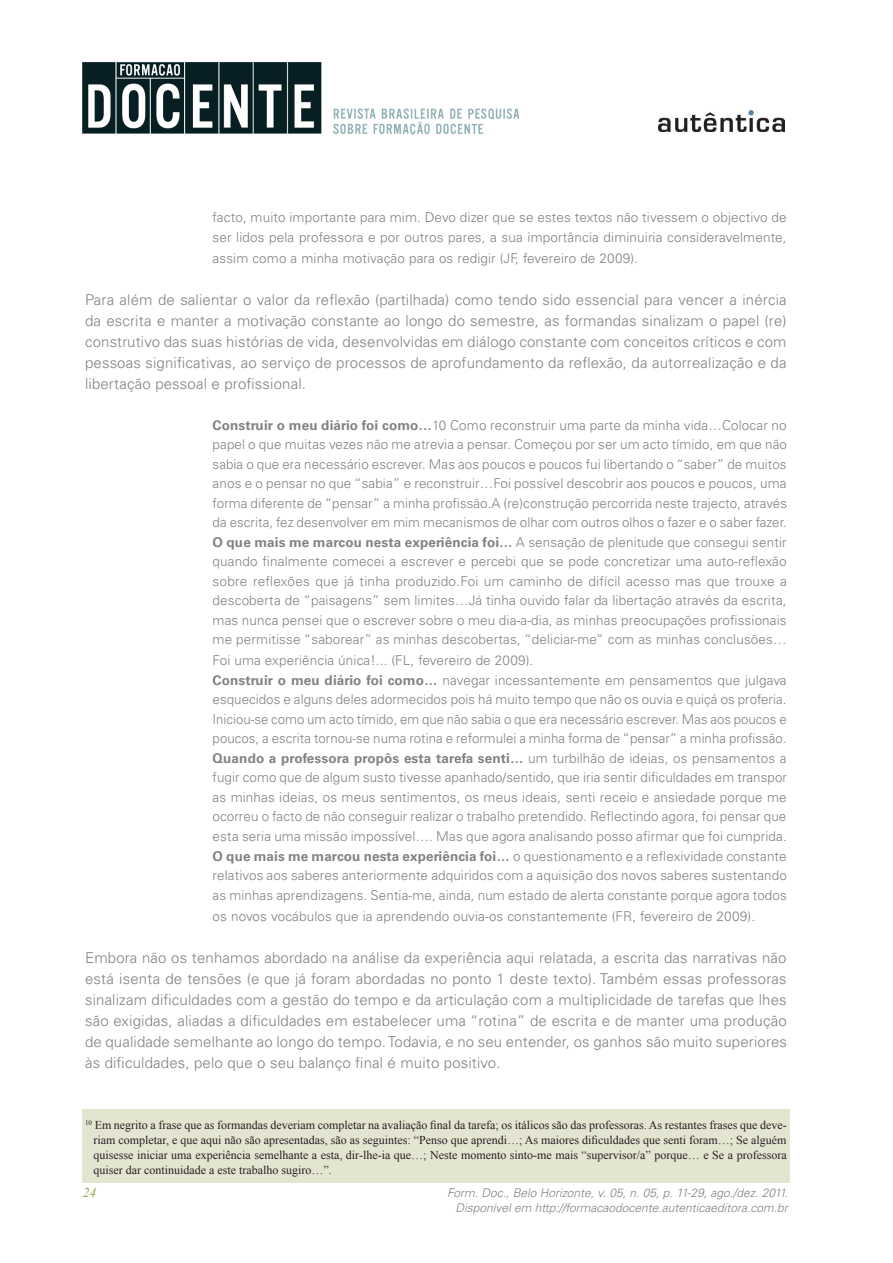
<style>
.page{position:relative;width:893px;height:1263px;background:#fff}
.page>*{position:absolute;margin:0;border:0;box-sizing:border-box;transform-origin:0 0}
.Texto_corrido{font:300 15px/21px "Univers LT Std";letter-spacing:.01em;color:#808285;text-align:justify}
.Recuado{font:300 13.5px/19.5px "Univers LT Std";letter-spacing:.01em;color:#808285;text-align:justify}
.t1{font:italic 13.5px "Times New Roman";color:#919f48}
.Nota_de_Rodape{font:12px/15px "Times New Roman";color:#231f20;text-align:justify}
.t2{font:italic 300 12px/14.4px "Univers LT Std";color:#808285;text-align:right}
.s1{font-weight:700}
</style>
<div class="page">
<img style="left:83px;top:63px;width:437px;height:72px">
<img style="left:658px;top:110px;width:127px;height:22px">
<div style="left:82px;top:1109px;width:708px;height:73px;background:#e4e5d1"></div>
<p class="Recuado" style="left:213px;top:208px;width:576px">facto, muito importante para mim. Devo dizer que se estes textos não tivessem o objectivo de ser lidos pela professora e por outros pares, a sua importância diminuiria consideravelmente,</p>
<p class="Recuado" style="left:213px;top:248px;width:427px">assim como a minha motivação para os redigir (JF, fevereiro de 2009).</p>
<p class="Texto_corrido" style="left:85px;top:289px;width:703px">Para além de salientar o valor da reflexão (partilhada) como tendo sido essencial para vencer a inércia da escrita e manter a motivação constante ao longo do semestre, as formandas sinalizam o papel (re) construtivo das suas histórias de vida, desenvolvidas em diálogo constante com conceitos críticos e com pessoas significativas, ao serviço de processos de aprofundamento da reflexão, da autorrealização e da libertação pessoal e profissional.</p>
<p class="Recuado" style="left:213px;top:415px;width:576px"><span class="s1">Construir o meu diário foi como…</span>10 Como reconstruir uma parte da minha vida…Colocar no papel o que muitas vezes não me atrevia a pensar. Começou por ser um acto tímido, em que não sabia o que era necessário escrever. Mas aos poucos e poucos fui libertando o “saber” de muitos anos e o pensar no que “sabia” e reconstruir…Foi possível descobrir aos poucos e poucos, uma forma diferente de “pensar” a minha profissão.A (re)construção percorrida neste trajecto, através da escrita, fez desenvolver em mim mecanismos de olhar com outros olhos o fazer e o saber fazer.<br><span class="s1">O que mais me marcou nesta experiência foi…</span> A sensação de plenitude que consegui sentir quando finalmente comecei a escrever e percebi que se pode concretizar uma auto-reflexão sobre reflexões que já tinha produzido.Foi um caminho de difícil acesso mas que trouxe a descoberta de “paisagens” sem limites…Já tinha ouvido falar da libertação através da escrita, mas nunca pensei que o escrever sobre o meu dia-a-dia, as minhas preocupações profissionais me permitisse “saborear” as minhas descobertas, “deliciar-me” com as minhas conclusões…</p>
<p class="Recuado" style="left:213px;top:651px;width:322px">Foi uma experiência única!... (FL, fevereiro de 2009).</p>
<p class="Recuado" style="left:213px;top:670px;width:576px"><span class="s1">Construir o meu diário foi como…</span> navegar incessantemente em pensamentos que julgava esquecidos e alguns deles adormecidos pois há muito tempo que não os ouvia e quiçá os proferia.<br>Iniciou-se como um acto tímido, em que não sabia o que era necessário escrever. Mas aos poucos e poucos, a escrita tornou-se numa rotina e reformulei a minha forma de “pensar” a minha profissão.<br><span class="s1">Quando a professora propôs esta tarefa senti…</span> um turbilhão de ideias, os pensamentos a fugir como que de algum susto tivesse apanhado/sentido, que iria sentir dificuldades em transpor as minhas ideias, os meus sentimentos, os meus ideais, senti receio e ansiedade porque me ocorreu o facto de não conseguir realizar o trabalho pretendido. Reflectindo agora, foi pensar que esta seria uma missão impossível…. Mas que agora analisando posso afirmar que foi cumprida.<br><span class="s1">O que mais me marcou nesta experiência foi…</span> o questionamento e a reflexividade constante relativos aos saberes anteriormente adquiridos com a aquisição dos novos saberes sustentando as minhas aprendizagens. Sentia-me, ainda, num estado de alerta constante porque agora todos</p>
<p class="Recuado" style="left:213px;top:906px;width:544px">os novos vocábulos que ia aprendendo ouvia-os constantemente (FR, fevereiro de 2009).</p>
<p class="Texto_corrido" style="left:85px;top:947px;width:704px">Embora não os tenhamos abordado na análise da experiência aqui relatada, a escrita das narrativas não está isenta de tensões (e que já foram abordadas no ponto 1 deste texto). Também essas professoras sinalizam dificuldades com a gestão do tempo e da articulação com a multiplicidade de tarefas que lhes são exigidas, aliadas a dificuldades em estabelecer uma “rotina” de escrita e de manter uma produção de qualidade semelhante ao longo do tempo. Todavia, e no seu entender, os ganhos são muito superiores às dificuldades, pelo que o seu balanço final é muito positivo.</p>
<p class="Nota_de_Rodape" style="left:94px;top:1117px;width:695px;text-indent:-8px"><sup>10</sup> Em negrito a frase que as formandas deveriam completar na avaliação final da tarefa; os itálicos são das professoras. As restantes frases que deve&shy;riam completar, e que aqui não são apresentadas, são as seguintes: “Penso que aprendi…; As maiores dificuldades que senti foram…; Se alguém quisesse iniciar uma experiência semelhante a esta, dir-lhe-ia que…; Neste momento sinto-me mais “supervisor/a” porque… e Se a professora quiser dar continuidade a este trabalho sugiro…”.</p>
<p class="t1" style="left:83px;top:1183px;width:15px">24</p>
<p class="t2" style="left:447px;top:1186px;width:342px">Form. Doc., Belo Horizonte, v. 05, n. 05, p. 11-29, ago./dez. 2011.<br>Disponível em http://formacaodocente.autenticaeditora.com.br</p>
</div>
